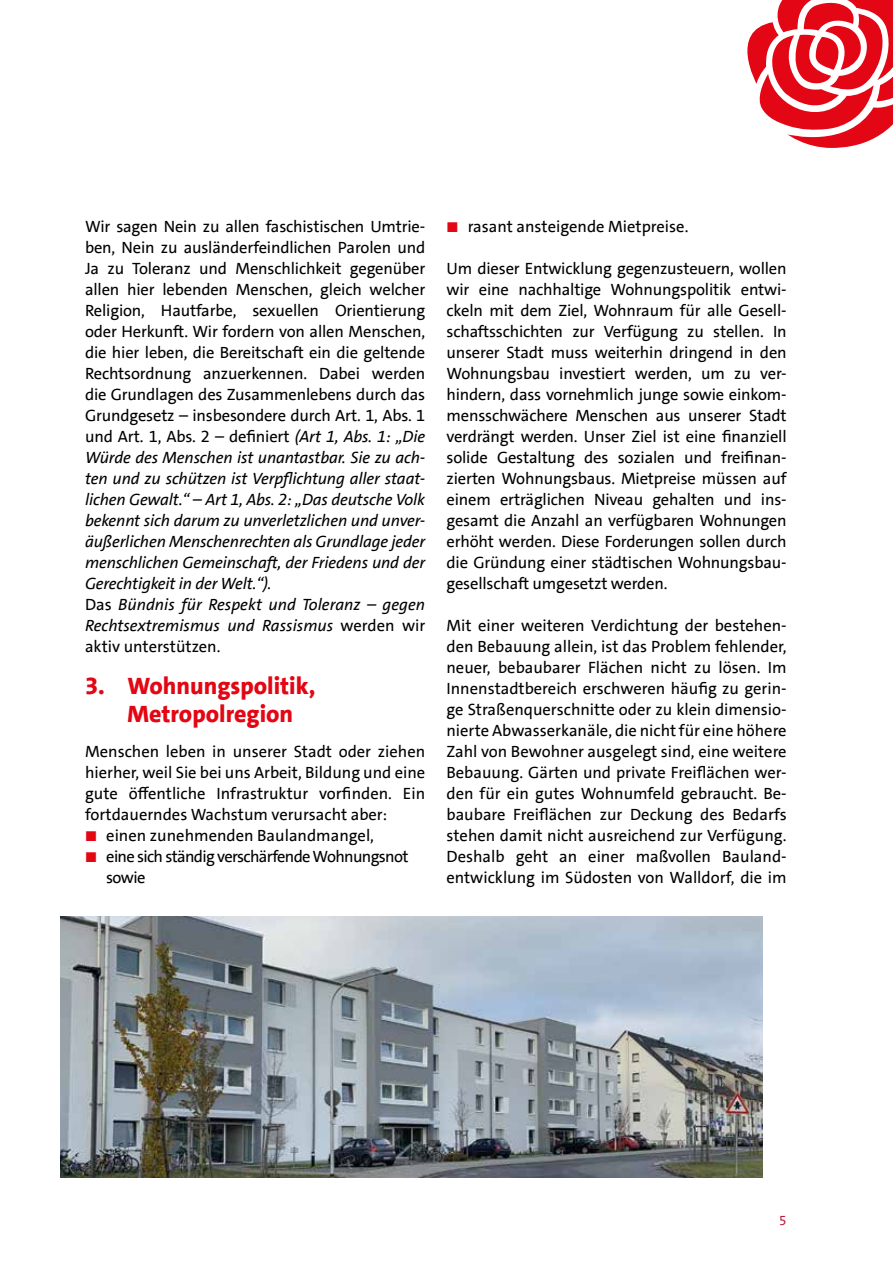
<style>
.page{position:relative;width:893px;height:1263px;background:#fff}
.page>*{position:absolute;margin:0;border:0;box-sizing:border-box;transform-origin:0 0}
.Zwischenüberschrift{font:800 24px/28.8px "SPD The Sans";color:#e30613}
.Text{font:16.5px/21px "SPD The Sans";letter-spacing:-.01em;color:#000;text-align:justify}
.Text_0{font:16.5px/21px "SPD The Sans";color:#000;text-align:justify}
.Text-2{font:italic 16.5px/21px "SPD The Sans";color:#000;text-align:justify}
.Text-3{font:16.5px/21px "SPD The Sans";letter-spacing:-.04em;color:#000}
.t1{font:13.5px "SPD The Sans";color:#b71e3f}
.s1{font-style:italic}
.s2{font-style:normal}
</style>
<div class="page">
<img style="left:61px;top:916px;width:701px;height:262px">
<svg style="left:747px;top:0;width:146px;height:148px"></svg>
<p class="Text" style="left:85px;top:216px;width:342px">Wir sagen Nein zu allen faschistischen Umtrie&shy;ben, Nein zu ausländerfeindlichen Parolen und Ja zu Toleranz und Menschlichkeit gegenüber allen hier lebenden Menschen, gleich welcher Religion, Hautfarbe, sexuellen Orientierung oder Herkunft. Wir fordern von allen Menschen, die hier leben, die Bereitschaft ein die geltende Rechtsordnung anzuerkennen. Dabei werden die Grundlagen des Zusammenlebens durch das Grundgesetz – insbesondere durch Art. 1, Abs. 1 und Art. 1, Abs. 2 – definiert <span class="s1">(Art 1, Abs. 1: „Die Würde des Menschen ist unantastbar. Sie zu ach&shy;ten und zu schützen ist Verpflichtung aller staat&shy;lichen Gewalt.“ – Art 1, Abs. 2: „Das deutsche Volk bekennt sich darum zu unverletzlichen und unver&shy;äußerlichen Menschenrechten als Grundlage jeder menschlichen Gemeinschaft, der Friedens und der Gerechtigkeit in der Welt.“).</span></p>
<p class="Text-2" style="left:85px;top:594px;width:342px"><span class="s2">Das</span> Bündnis für Respekt und Toleranz – gegen Rechtsextremismus und Rassismus <span class="s2">werden wir aktiv unterstützen.</span></p>
<p class="Zwischenüberschrift" style="left:128px;top:671px;width:189px;text-indent:-43px">3. Wohnungspolitik,<br>Metropolregion</p>
<p class="Text_0" style="left:85px;top:741px;width:342px">Menschen leben in unserer Stadt oder ziehen hierher, weil Sie bei uns Arbeit, Bildung und eine gute öffentliche Infrastruktur vorfinden. Ein fortdauerndes Wachstum verursacht aber:</p>
<p class="Text" style="left:106px;top:825px;width:269px">einen zunehmenden Baulandmangel,</p>
<p class="Text-3" style="left:106px;top:846px;width:304px">eine sich ständig verschärfende Wohnungsnot sowie</p>
<p class="Text" style="left:468px;top:216px;width:222px">rasant ansteigende Mietpreise.</p>
<p class="Text" style="left:446px;top:258px;width:342px">Um dieser Entwicklung gegenzusteuern, wollen wir eine nachhaltige Wohnungspolitik entwi&shy;ckeln mit dem Ziel, Wohnraum für alle Gesell&shy;schaftsschichten zur Verfügung zu stellen. In unserer Stadt muss weiterhin dringend in den Wohnungsbau investiert werden, um zu ver&shy;hindern, dass vornehmlich junge sowie einkom&shy;mensschwächere Menschen aus unserer Stadt verdrängt werden. Unser Ziel ist eine finanziell solide Gestaltung des sozialen und freifinan&shy;zierten Wohnungsbaus. Mietpreise müssen auf einem erträglichen Niveau gehalten und ins&shy;gesamt die Anzahl an verfügbaren Wohnungen erhöht werden. Diese Forderungen sollen durch die Gründung einer städtischen Wohnungsbau&shy;gesellschaft umgesetzt werden.</p>
<p class="Text" style="left:446px;top:615px;width:342px">Mit einer weiteren Verdichtung der bestehen&shy;den Bebauung allein, ist das Problem fehlender, neuer, bebaubarer Flächen nicht zu lösen. Im Innenstadtbereich erschweren häufig zu gerin&shy;ge Straßenquerschnitte oder zu klein dimensio&shy;nierte Abwasserkanäle, die nicht für eine höhere Zahl von Bewohner ausgelegt sind, eine weitere Bebauung. Gärten und private Freiflächen wer&shy;den für ein gutes Wohnumfeld gebraucht. Be&shy;baubare Freiflächen zur Deckung des Bedarfs stehen damit nicht ausreichend zur Verfügung.<br>Deshalb geht an einer maßvollen Bauland&shy;entwicklung im Südosten von Walldorf, die im</p>
<p class="t1" style="left:779px;top:1212px;width:9px">5</p>
</div>
